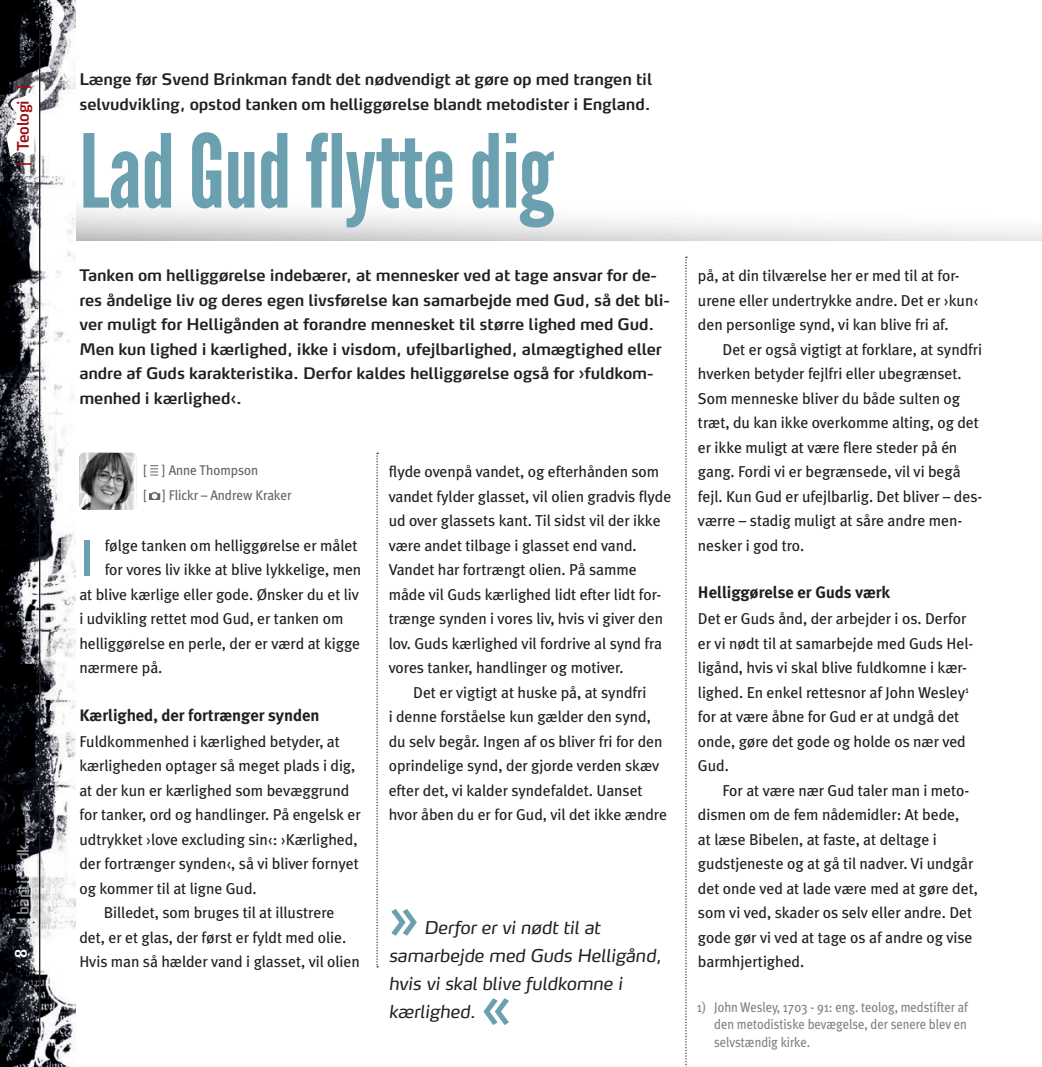
<style>
.page{position:relative;width:1042px;height:1067px;background:#fff}
.page>*{position:absolute;margin:0;border:0;box-sizing:border-box;transform-origin:0 0}
.Rubrik_Leaque_Gothic{font:101.5px "League Gothic";letter-spacing:-.01em;color:#6ba0b1}
.Citat{font:600 52.5px "Max OT";color:#6ba0b1}
.Brødtxt_9_14_kopi{font:51.27px "Meta Plus";color:#6ba0b1}
.Citat-2{font:italic 17.5px/28px "Max OT";letter-spacing:-.005em;color:#231f20}
.Mellemrubrik_9_14{font:700 16.62px "Meta Plus";letter-spacing:-.005em;color:#231f20}
.Brødtxt_9_14_kopi-2{font:15.75px/24.5px "Meta Plus";letter-spacing:-.005em;color:#231f20}
.Manchet{font:600 15.75px/24.5px "Max OT";letter-spacing:-.01em;color:#231f20}
.Manchet-2{font:600 15.75px "Max OT";letter-spacing:-.02em;color:#fff;scale:.93 1}
.Manchet-3{font:600 15.75px "Max OT";letter-spacing:-.02em;color:#990f13;scale:.93 1}
.Fodnote{font:14px/17.5px "Meta Plus";letter-spacing:-.005em;color:#808285;text-align:justify;scale:.9 1}
.Byline{font:14px "Meta Plus";letter-spacing:-.005em;color:#636366;scale:.95 1}
.Byline_kopi{font:14px "Meta Plus";letter-spacing:-.005em;color:#636366;scale:.95 1}
</style>
<div class="page">
<div style="left:0;top:190px;width:1042px;height:182px;background:#231f20;opacity:.75"></div>
<div style="left:0;top:241px;width:1042px;height:210px;background:#fff"></div>
<img style="left:0;top:0;width:76px;height:1067px">
<svg style="left:5px;top:92px;width:34px;height:65px"></svg>
<svg style="left:150px;top:465px;width:8px;height:10px"></svg>
<svg style="left:149px;top:492px;width:11px;height:8px"></svg>
<svg style="left:376px;top:453px;width:2px;height:514px"></svg>
<svg style="left:685px;top:257px;width:2px;height:810px"></svg>
<hr style="left:39px;top:30px;width:1px;height:1007px;background:#231f20">
<img style="left:79px;top:453px;width:57px;height:57px">
<p class="Manchet-3" style="left:13px;top:166px;width:89px;rotate:-90deg">| Teologi |</p>
<p class="Manchet-2" style="left:13px;top:930px;width:94px;rotate:-90deg">| baptist.dk</p>
<p class="Manchet-2" style="left:11px;top:957px;width:11px;rotate:-90deg">8</p>
<p class="Manchet" style="left:79px;top:67px;width:574px">Længe før Svend Brinkman fandt det nødvendigt at gøre op med trangen til selvudvikling, opstod tanken om helliggørelse blandt metodister i England.</p>
<p class="Rubrik_Leaque_Gothic" style="left:79px;top:113px;width:476px">Lad Gud flytte dig</p>
<p class="Brødtxt_9_14_kopi-2" style="left:698px;top:263px;width:282px">på, at din tilværelse her er med til at for&shy;urene eller undertrykke andre. Det er ›kun‹ den personlige synd, vi kan blive fri af.</p>
<p class="Brødtxt_9_14_kopi-2" style="left:698px;top:337px;width:286px;text-indent:25px">Det er også vigtigt at forklare, at syndfri hverken betyder fejlfri eller ubegrænset.<br>Som menneske bliver du både sulten og træt, du kan ikke overkomme alting, og det er ikke muligt at være flere steder på én gang. Fordi vi er begrænsede, vil vi begå fejl. Kun Gud er ufejlbarlig. Det bliver – des&shy;værre – stadig muligt at såre andre men&shy;nesker i god tro.</p>
<p class="Mellemrubrik_9_14" style="left:698px;top:582px;width:194px">Helliggørelse er Guds værk</p>
<p class="Brødtxt_9_14_kopi-2" style="left:698px;top:606px;width:277px">Det er Guds ånd, der arbejder i os. Derfor er vi nødt til at samarbejde med Guds Hel&shy;ligånd, hvis vi skal blive fuldkomne i kær&shy;lighed. En enkel rettesnor af John Wesley<sup>1 </sup>for at være åbne for Gud er at undgå det onde, gøre det gode og holde os nær ved Gud.</p>
<p class="Brødtxt_9_14_kopi-2" style="left:698px;top:778px;width:281px;text-indent:25px">For at være nær Gud taler man i meto&shy;dismen om de fem nådemidler: At bede,<br>at læse Bibelen, at faste, at deltage i gudstjeneste og at gå til nadver. Vi undgår det onde ved at lade være med at gøre det, som vi ved, skader os selv eller andre. Det gode gør vi ved at tage os af andre og vise barmhjertighed.</p>
<p class="Manchet" style="left:79px;top:263px;width:592px">Tanken om helliggørelse indebærer, at mennesker ved at tage ansvar for de&shy;res åndelige liv og deres egen livsførelse kan samarbejde med Gud, så det bli&shy;ver muligt for Helligånden at forandre mennesket til større lighed med Gud.<br>Men kun lighed i kærlighed, ikke i visdom, ufejlbarlighed, almægtighed eller andre af Guds karakteristika. Derfor kaldes helliggørelse også for ›fuldkom&shy;menhed i kærlighed‹.</p>
<p class="Brødtxt_9_14_kopi-2" style="left:389px;top:459px;width:284px">flyde ovenpå vandet, og efterhånden som vandet fylder glasset, vil olien gradvis flyde ud over glassets kant. Til sidst vil der ikke være andet tilbage i glasset end vand.<br>Vandet har fortrængt olien. På samme måde vil Guds kærlighed lidt efter lidt for&shy;trænge synden i vores liv, hvis vi giver den lov. Guds kærlighed vil fordrive al synd fra vores tanker, handlinger og motiver.</p>
<p class="Brødtxt_9_14_kopi-2" style="left:389px;top:680px;width:280px;text-indent:25px">Det er vigtigt at huske på, at syndfri<br>i denne forståelse kun gælder den synd, du selv begår. Ingen af os bliver fri for den oprindelige synd, der gjorde verden skæv efter det, vi kalder syndefaldet. Uanset hvor åben du er for Gud, vil det ikke ændre</p>
<p class="Byline_kopi" style="left:144px;top:462px;width:122px">[ ] Anne Thompson</p>
<p class="Byline" style="left:144px;top:487px;width:157px">[ ] Flickr – Andrew Kraker</p>
<p class="Brødtxt_9_14_kopi" style="left:79px;top:528px;width:16px">I</p>
<p class="Brødtxt_9_14_kopi-2" style="left:105px;top:533px;width:254px">følge tanken om helliggørelse er målet</p>
<p class="Brødtxt_9_14_kopi-2" style="left:105px;top:557px;width:258px">for vores liv ikke at blive lykkelige, men</p>
<p class="Brødtxt_9_14_kopi-2" style="left:79px;top:582px;width:281px">at blive kærlige eller gode. Ønsker du et liv</p>
<p class="Brødtxt_9_14_kopi-2" style="left:79px;top:606px;width:266px">i udvikling rettet mod Gud, er tanken om</p>
<p class="Brødtxt_9_14_kopi-2" style="left:79px;top:631px;width:282px">helliggørelse en perle, der er værd at kigge</p>
<p class="Brødtxt_9_14_kopi-2" style="left:79px;top:655px;width:84px">nærmere på.</p>
<p class="Mellemrubrik_9_14" style="left:79px;top:705px;width:242px">Kærlighed, der fortrænger synden</p>
<p class="Brødtxt_9_14_kopi-2" style="left:79px;top:729px;width:283px">Fuldkommenhed i kærlighed betyder, at kærligheden optager så meget plads i dig, at der kun er kærlighed som bevæggrund for tanker, ord og handlinger. På engelsk er udtrykket ›love excluding sin‹: ›Kærlighed, der fortrænger synden‹, så vi bliver fornyet og kommer til at ligne Gud.</p>
<p class="Brødtxt_9_14_kopi-2" style="left:79px;top:900px;width:282px;text-indent:25px">Billedet, som bruges til at illustrere det, er et glas, der først er fyldt med olie.<br>Hvis man så hælder vand i glasset, vil olien</p>
<p class="Citat" style="left:389px;top:884px;width:32px">»</p>
<p class="Citat-2" style="left:389px;top:913px;width:275px;text-indent:35px">Derfor er vi nødt til at samarbejde med Guds Helligånd, hvis vi skal blive fuldkomne i kærlighed.</p>
<p class="Citat" style="left:481px;top:973px;width:32px">«</p>
<p class="Fodnote" style="left:714px;top:997px;width:283px;text-indent:-17px">1) John Wesley, 1703 - 91: eng. teolog, medstifter af den metodistiske bevægelse, der senere blev en selvstændig kirke.</p>
</div>
